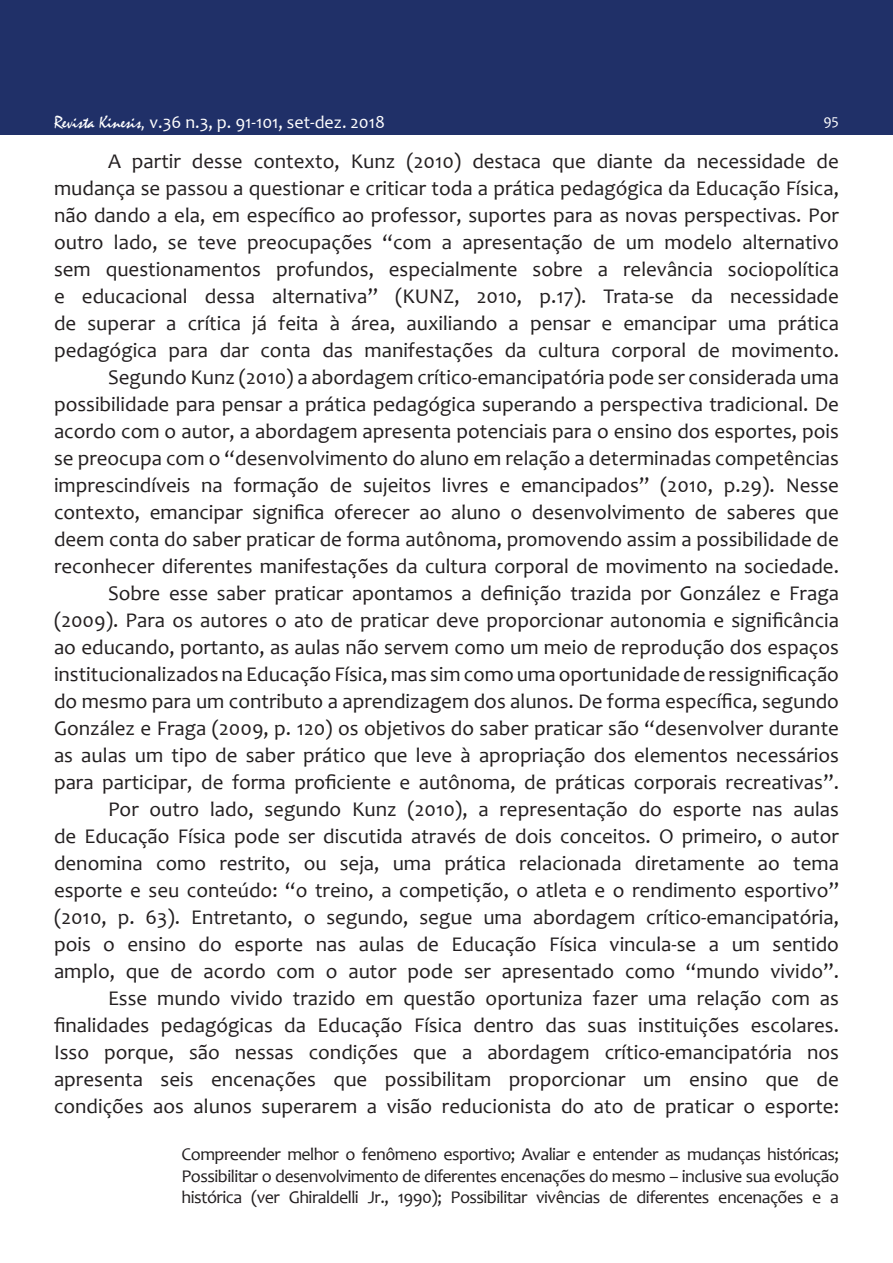
<style>
.page{position:relative;width:893px;height:1263px;background:#fff}
.page>*{position:absolute;margin:0;border:0;box-sizing:border-box;transform-origin:0 0}
.texto_corrido{font:21px/27px "Candara";color:#231f20;text-align:justify}
.texto_corrido-2{font:18px/21.6px "Candara";letter-spacing:-.03em;color:#231f20;text-align:justify}
.t1{font:18px "Candara";color:#fff}
.t2{font:15px "Candara";color:#fff}
.s1{font-family:"Mistral"}
</style>
<div class="page">
<div style="left:0;top:0;width:893px;height:135px;background:#203068"></div>
<p class="t1" style="left:54px;top:110px;width:332px"><span class="s1">Revista Kinesis,</span> v.36 n.3, p. 91-101, set-dez. 2018</p>
<p class="t2" style="left:823px;top:111px;width:17px">95</p>
<p class="texto_corrido" style="left:54px;top:148px;width:786px;text-indent:54px">A partir desse contexto, Kunz (2010) destaca que diante da necessidade de mudança se passou a questionar e criticar toda a prática pedagógica da Educação Física, não dando a ela, em específico ao professor, suportes para as novas perspectivas. Por outro lado, se teve preocupações “com a apresentação de um modelo alternativo sem questionamentos profundos, especialmente sobre a relevância sociopolítica e educacional dessa alternativa” (KUNZ, 2010, p.17). Trata-se da necessidade de superar a crítica já feita à área, auxiliando a pensar e emancipar uma prática pedagógica para dar conta das manifestações da cultura corporal de movimento.</p>
<p class="texto_corrido" style="left:54px;top:364px;width:786px;text-indent:54px">Segundo Kunz (2010) a abordagem crítico-emancipatória pode ser considerada uma possibilidade para pensar a prática pedagógica superando a perspectiva tradicional. De acordo com o autor, a abordagem apresenta potenciais para o ensino dos esportes, pois se preocupa com o “desenvolvimento do aluno em relação a determinadas competências imprescindíveis na formação de sujeitos livres e emancipados” (2010, p.29). Nesse contexto, emancipar significa oferecer ao aluno o desenvolvimento de saberes que deem conta do saber praticar de forma autônoma, promovendo assim a possibilidade de reconhecer diferentes manifestações da cultura corporal de movimento na sociedade.</p>
<p class="texto_corrido" style="left:54px;top:580px;width:786px;text-indent:54px">Sobre esse saber praticar apontamos a definição trazida por González e Fraga (2009). Para os autores o ato de praticar deve proporcionar autonomia e significância ao educando, portanto, as aulas não servem como um meio de reprodução dos espaços institucionalizados na Educação Física, mas sim como uma oportunidade de ressignificação do mesmo para um contributo a aprendizagem dos alunos. De forma específica, segundo González e Fraga (2009, p. 120) os objetivos do saber praticar são “desenvolver durante as aulas um tipo de saber prático que leve à apropriação dos elementos necessários para participar, de forma proficiente e autônoma, de práticas corporais recreativas”.</p>
<p class="texto_corrido" style="left:54px;top:796px;width:786px;text-indent:54px">Por outro lado, segundo Kunz (2010), a representação do esporte nas aulas de Educação Física pode ser discutida através de dois conceitos. O primeiro, o autor denomina como restrito, ou seja, uma prática relacionada diretamente ao tema esporte e seu conteúdo: “o treino, a competição, o atleta e o rendimento esportivo” (2010, p. 63). Entretanto, o segundo, segue uma abordagem crítico-emancipatória, pois o ensino do esporte nas aulas de Educação Física vincula-se a um sentido amplo, que de acordo com o autor pode ser apresentado como “mundo vivido”.</p>
<p class="texto_corrido" style="left:54px;top:985px;width:786px;text-indent:54px">Esse mundo vivido trazido em questão oportuniza fazer uma relação com as finalidades pedagógicas da Educação Física dentro das suas instituições escolares.<br>Isso porque, são nessas condições que a abordagem crítico-emancipatória nos apresenta seis encenações que possibilitam proporcionar um ensino que de condições aos alunos superarem a visão reducionista do ato de praticar o esporte:</p>
<p class="texto_corrido-2" style="left:182px;top:1143px;width:659px">Compreender melhor o fenômeno esportivo; Avaliar e entender as mudanças históricas; Possibilitar o desenvolvimento de diferentes encenações do mesmo – inclusive sua evolução histórica (ver Ghiraldelli Jr., 1990); Possibilitar vivências de diferentes encenações e a</p>
</div>
